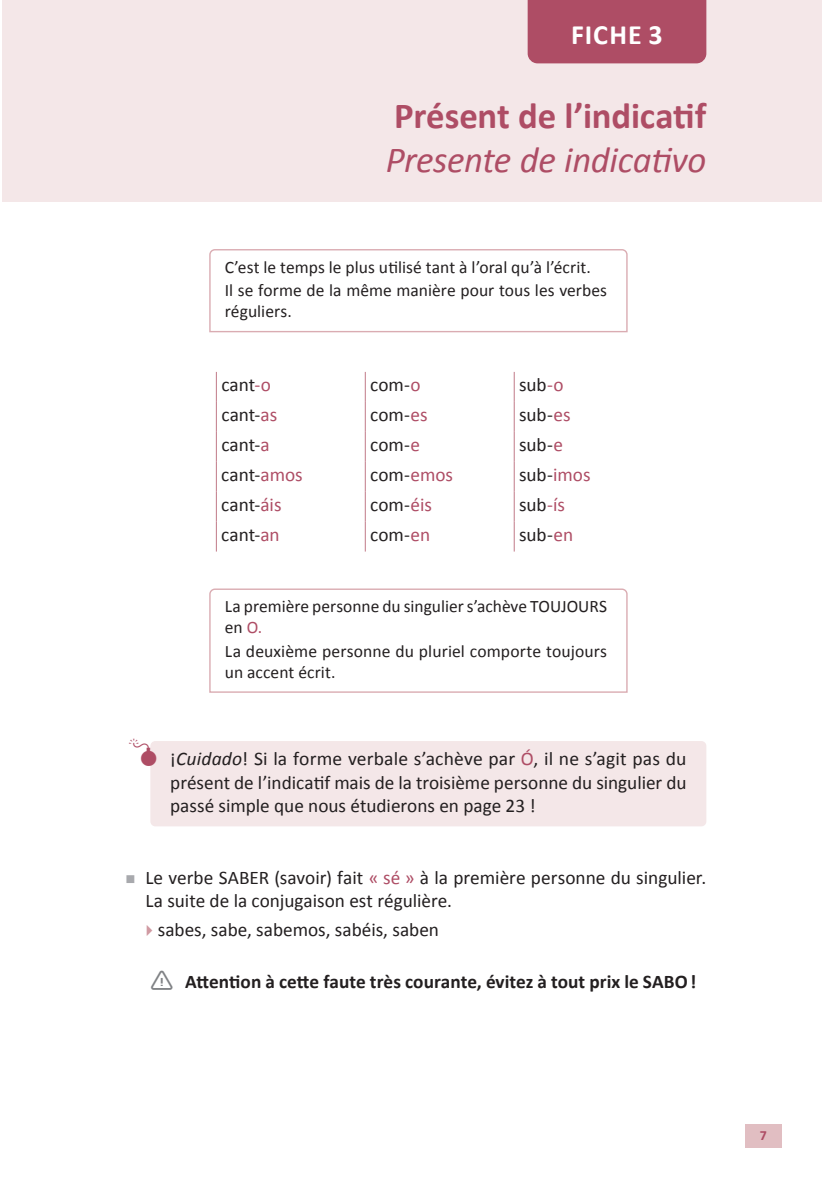
<style>
.page{position:relative;width:822px;height:1194px;background:#fff}
.page>*{position:absolute;margin:0;border:0;box-sizing:border-box;transform-origin:0 0}
.t1{font:700 36.75px "Calibri";letter-spacing:-.005em;color:#ae4d65}
.t2{font:italic 36.75px "Calibri";letter-spacing:-.015em;color:#ae4d65}
.t3{font:700 28px "Calibri";letter-spacing:.035em;color:#fff}
.t4{font:19.25px/23.1px "Calibri";color:#231f20;text-align:justify}
.t5{font:700 19.25px "Calibri";color:#231f20}
.t6{font:17.5px/21px "Calibri";letter-spacing:.005em;color:#231f20}
.t7{font:700 14px "Calibri";color:#ae4d65}
.s1{color:#ae4d65}
.s2{font-style:italic}
.s3{color:#a8a9ad}
.s4{color:#d09aa2}
</style>
<div class="page">
<div style="left:2px;top:0;width:819px;height:202px;background:#f4e7e8"></div>
<div style="left:527px;top:0;width:179px;height:63px;background:#ae4d65"></div>
<svg style="left:209px;top:249px;width:419px;height:84px"></svg>
<svg style="left:209px;top:588px;width:419px;height:105px"></svg>
<div style="left:150px;top:741px;width:556px;height:85px;background:#f4e7e8;border-radius:5px"></div>
<hr style="left:216px;top:372px;width:1px;height:30px;background:#c17a87">
<hr style="left:216px;top:402px;width:1px;height:30px;background:#c17a87">
<hr style="left:216px;top:432px;width:1px;height:30px;background:#c17a87">
<svg style="left:216px;top:462px;width:1px;height:29px"></svg>
<hr style="left:216px;top:491px;width:1px;height:30px;background:#c17a87">
<hr style="left:216px;top:521px;width:1px;height:30px;background:#c17a87">
<hr style="left:365px;top:372px;width:1px;height:30px;background:#c17a87">
<hr style="left:365px;top:402px;width:1px;height:30px;background:#c17a87">
<hr style="left:365px;top:432px;width:1px;height:30px;background:#c17a87">
<svg style="left:365px;top:462px;width:1px;height:29px"></svg>
<hr style="left:365px;top:491px;width:1px;height:30px;background:#c17a87">
<hr style="left:365px;top:521px;width:1px;height:30px;background:#c17a87">
<hr style="left:513px;top:372px;width:1px;height:30px;background:#c17a87">
<hr style="left:513px;top:402px;width:1px;height:30px;background:#c17a87">
<hr style="left:513px;top:432px;width:1px;height:30px;background:#c17a87">
<svg style="left:513px;top:462px;width:1px;height:29px"></svg>
<hr style="left:513px;top:491px;width:1px;height:30px;background:#c17a87">
<hr style="left:513px;top:521px;width:1px;height:30px;background:#c17a87">
<div style="left:744px;top:1124px;width:37px;height:24px;background:#e1bec2"></div>
<h2 class="t3" style="left:571px;top:17px;width:93px">Fiche 3</h2>
<h1 class="t1" style="left:394px;top:93px;width:313px">Présent de l’indicatif</h1>
<h1 class="t2" style="left:386px;top:135px;width:322px">Presente de indicativo</h1>
<p class="t6" style="left:225px;top:255px;width:383px;line-height:23.4px">C’est le temps le plus utilisé tant à l’oral qu’à l’écrit.<br>Il se forme de la même manière pour tous les verbes</p>
<p class="t6" style="left:225px;top:301px;width:68px">réguliers.</p>
<p class="t4" style="left:221px;top:373px;width:51px">cant<span class="s1">-o</span></p>
<p class="t4" style="left:370px;top:373px;width:52px">com-<span class="s1">o</span></p>
<p class="t4" style="left:519px;top:373px;width:46px">sub<span class="s1">-o</span></p>
<p class="t4" style="left:221px;top:403px;width:57px">cant-<span class="s1">as</span></p>
<p class="t4" style="left:370px;top:403px;width:59px">com-<span class="s1">es</span></p>
<p class="t4" style="left:519px;top:403px;width:53px">sub-<span class="s1">es</span></p>
<p class="t4" style="left:221px;top:433px;width:50px">cant-<span class="s1">a</span></p>
<p class="t4" style="left:370px;top:433px;width:51px">com-<span class="s1">e</span></p>
<p class="t4" style="left:519px;top:433px;width:45px">sub-<span class="s1">e</span></p>
<p class="t4" style="left:221px;top:463px;width:83px">cant-<span class="s1">amos</span></p>
<p class="t4" style="left:370px;top:463px;width:84px">com-<span class="s1">emos</span></p>
<p class="t4" style="left:519px;top:463px;width:73px">sub-<span class="s1">imos</span></p>
<p class="t4" style="left:221px;top:493px;width:62px">cant-<span class="s1">áis</span></p>
<p class="t4" style="left:370px;top:493px;width:63px">com-<span class="s1">éis</span></p>
<p class="t4" style="left:519px;top:493px;width:47px">sub<span class="s1">-ís</span></p>
<p class="t4" style="left:221px;top:523px;width:60px">cant-<span class="s1">an</span></p>
<p class="t4" style="left:370px;top:523px;width:61px">com-<span class="s1">en</span></p>
<p class="t4" style="left:519px;top:523px;width:55px">sub-<span class="s1">en</span></p>
<p class="t6" style="left:225px;top:596px;width:383px">La première personne du singulier s’achève TOUJOURS en <span class="s1">O.</span></p>
<p class="t6" style="left:225px;top:640px;width:383px">La deuxième personne du pluriel comporte toujours un accent écrit.</p>
<p class="t4" style="left:170px;top:747px;width:517px">¡<span class="s2">Cuidado</span>! Si la forme verbale s’achève par <span class="s1">Ó</span>, il ne s’agit pas du présent de l’indicatif mais de la troisième personne du singulier du passé simple que nous étudierons en page 23 !</p>
<p class="t4" style="left:145px;top:866px;width:562px;text-indent:-20px"><span class="s3">■</span> Le verbe SABER (savoir) fait <span class="s1">« sé »</span> à la première personne du singulier.<br>La suite de la conjugaison est régulière.</p>
<p class="t4" style="left:145px;top:917px;width:295px"><span class="s4">▸</span> sabes, sabe, sabemos, sabéis, saben</p>
<p class="t5" style="left:185px;top:970px;width:512px">Attention à cette faute très courante, évitez à tout prix le SABO!</p>
<p class="t7" style="left:759px;top:1126px;width:9px">7</p>
</div>
